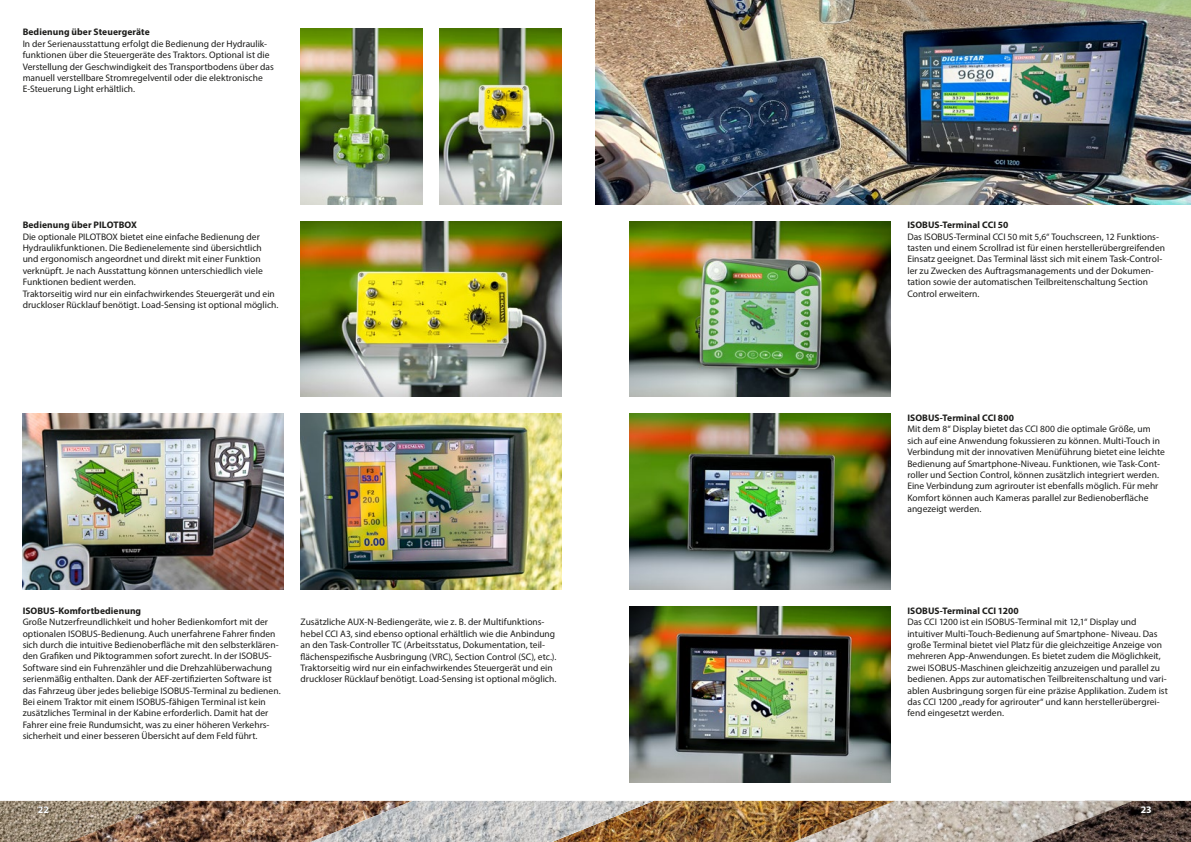
<style>
.page{position:relative;width:1191px;height:842px;background:#fff}
.page>*{position:absolute;margin:0;border:0;box-sizing:border-box;transform-origin:0 0}
.t1{font:700 10px "Myriad Pro";color:#fff}
.t2{font:9.5px/11.4px "Myriad Pro";color:#1d1d1b}
.t3{font:700 9.5px "Myriad Pro";letter-spacing:.005em;color:#1d1d1b}
</style>
<div class="page">
<img style="left:1133px;top:801px;width:58px;height:41px">
<img style="left:895px;top:801px;width:238px;height:41px">
<img style="left:653px;top:801px;width:242px;height:41px">
<img style="left:412px;top:801px;width:241px;height:41px">
<img style="left:171px;top:801px;width:241px;height:41px">
<img style="left:0;top:801px;width:171px;height:41px">
<svg style="left:38px;top:806px;width:11px;height:7px"></svg>
<svg style="left:1138px;top:804px;width:16px;height:12px"></svg>
<img style="left:300px;top:221px;width:261px;height:176px">
<img style="left:300px;top:28px;width:122px;height:176px">
<img style="left:440px;top:28px;width:121px;height:176px">
<img style="left:629px;top:221px;width:261px;height:176px">
<img style="left:595px;top:0;width:596px;height:204px">
<img style="left:300px;top:414px;width:261px;height:176px">
<img style="left:23px;top:414px;width:260px;height:176px">
<img style="left:629px;top:414px;width:261px;height:176px">
<img style="left:629px;top:607px;width:261px;height:175px">
<p class="t3" style="left:23px;top:26px;width:129px">Bedienung über Steuergeräte</p>
<p class="t2" style="left:23px;top:38px;width:253px">In der Serienausstattung erfolgt die Bedienung der Hydraulik&shy;funktionen über die Steuergeräte des Traktors. Optional ist die Verstellung der Geschwindigkeit des Transportbodens über das manuell verstellbare Stromregelventil oder die elektronische E-Steuerung Light erhältlich.</p>
<p class="t3" style="left:23px;top:219px;width:116px">Bedienung über PILOTBOX</p>
<p class="t2" style="left:23px;top:231px;width:257px">Die optionale PILOTBOX bietet eine einfache Bedienung der Hydraulikfunktionen. Die Bedienelemente sind übersichtlich und ergonomisch angeordnet und direkt mit einer Funktion verknüpft. Je nach Ausstattung können unterschiedlich viele Funktionen bedient werden.<br>Traktorseitig wird nur ein einfachwirkendes Steuergerät und ein druckloser Rücklauf benötigt. Load-Sensing ist optional möglich.</p>
<p class="t3" style="left:23px;top:604px;width:120px">ISOBUS-Komfortbedienung</p>
<p class="t2" style="left:23px;top:616px;width:259px">Große Nutzerfreundlichkeit und hoher Bedienkomfort mit der optionalen ISOBUS-Bedienung. Auch unerfahrene Fahrer finden sich durch die intuitive Bedienoberfläche mit den selbsterklären&shy;den Grafiken und Piktogrammen sofort zurecht. In der ISOBUS-Software sind ein Fuhrenzähler und die Drehzahlüberwachung serienmäßig enthalten. Dank der AEF-zertifizierten Software ist das Fahrzeug über jedes beliebige ISOBUS-Terminal zu bedienen.<br>Bei einem Traktor mit einem ISOBUS-fähigen Terminal ist kein zusätzliches Terminal in der Kabine erforderlich. Damit hat der Fahrer eine freie Rundumsicht, was zu einer höheren Verkehrs&shy;sicherheit und einer besseren Übersicht auf dem Feld führt.</p>
<p class="t2" style="left:300px;top:616px;width:257px">Zusätzliche AUX-N-Bediengeräte, wie z. B. der Multifunktions&shy;hebel CCI A3, sind ebenso optional erhältlich wie die Anbindung an den Task-Controller TC (Arbeitsstatus, Dokumentation, teil&shy;flächenspezifische Ausbringung (VRC), Section Control (SC), etc.).<br>Traktorseitig wird nur ein einfachwirkendes Steuergerät und ein druckloser Rücklauf benötigt. Load-Sensing ist optional möglich.</p>
<p class="t3" style="left:907px;top:219px;width:103px">ISOBUS-Terminal CCI 50</p>
<p class="t2" style="left:907px;top:231px;width:259px">Das ISOBUS-Terminal CCI 50 mit 5,6“ Touchscreen, 12 Funktions&shy;tasten und einem Scrollrad ist für einen herstellerübergreifenden Einsatz geeignet. Das Terminal lässt sich mit einem Task-Control&shy;ler zu Zwecken des Auftragsmanagements und der Dokumen&shy;tation sowie der automatischen Teilbreitenschaltung Section Control erweitern.</p>
<p class="t3" style="left:907px;top:412px;width:108px">ISOBUS-Terminal CCI 800</p>
<p class="t2" style="left:907px;top:423px;width:259px">Mit dem 8“ Display bietet das CCI 800 die optimale Größe, um sich auf eine Anwendung fokussieren zu können. Multi-Touch in Verbindung mit der innovativen Menüführung bietet eine leichte Bedienung auf Smartphone-Niveau. Funktionen, wie Task-Cont&shy;roller und Section Control, können zusätzlich integriert werden.<br>Eine Verbindung zum agrirouter ist ebenfalls möglich. Für mehr Komfort können auch Kameras parallel zur Bedienoberfläche angezeigt werden.</p>
<p class="t3" style="left:907px;top:604px;width:113px">ISOBUS-Terminal CCI 1200</p>
<p class="t2" style="left:907px;top:616px;width:262px">Das CCI 1200 ist ein ISOBUS-Terminal mit 12,1“ Display und intuitiver Multi-Touch-Bedienung auf Smartphone- Niveau. Das große Terminal bietet viel Platz für die gleichzeitige Anzeige von mehreren App-Anwendungen. Es bietet zudem die Möglichkeit, zwei ISOBUS-Maschinen gleichzeitig anzuzeigen und parallel zu bedienen. Apps zur automatischen Teilbreitenschaltung und vari&shy;ablen Ausbringung sorgen für eine präzise Applikation. Zudem ist das CCI 1200 „ready for agrirouter“ und kann herstellerübergrei&shy;fend eingesetzt werden.</p>
<p class="t1" style="left:38px;top:803px;width:13px">22</p>
<p class="t1" style="left:1140px;top:803px;width:13px">23</p>
</div>
